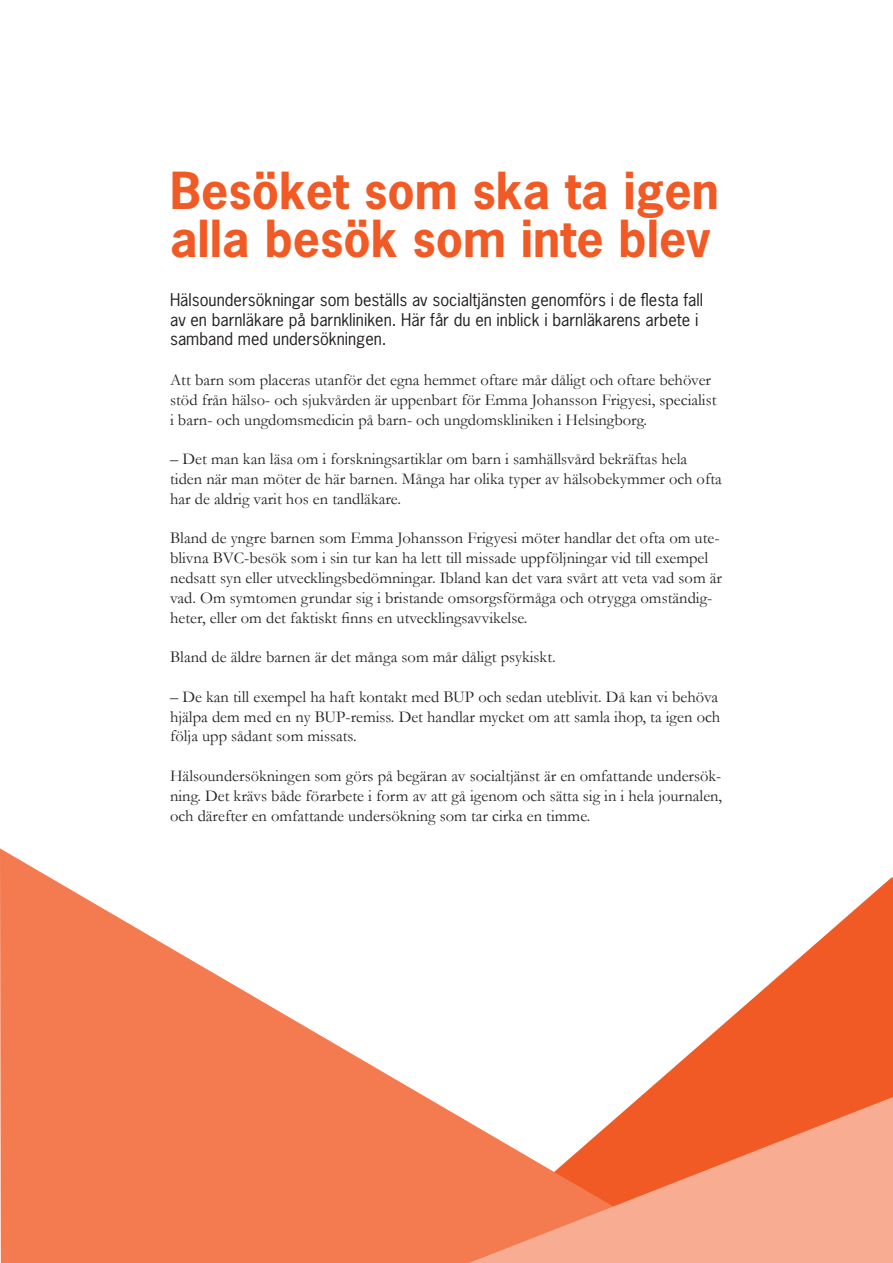
<style>
.page{position:relative;width:893px;height:1263px;background:#fff}
.page>*{position:absolute;margin:0;border:0;box-sizing:border-box;transform-origin:0 0}
.Rubrik_2{font:700 48px/48px "News Gothic Std";color:#f15a24}
.Brödtext{font:16.5px/19.8px "Garamond";color:#231f20}
.Brödtext-2{font:16.5px/19.8px "News Gothic Std";color:#231f20}
</style>
<div class="page">
<svg style="left:710px;top:877px;width:183px;height:220px;fill:#f15a24"></svg>
<svg style="left:0;top:848px;width:710px;height:415px;fill:#f47b50"></svg>
<svg style="left:469px;top:1097px;width:424px;height:166px;background:#f69978"></svg>
<p class="Rubrik_2" style="left:170px;top:166px;width:550px">Besöket som ska ta igen alla besök som inte blev</p>
<p class="Brödtext-2" style="left:170px;top:290px;width:534px">Hälsoundersökningar som beställs av socialtjänsten genomförs i de flesta fall av en barnläkare på barnkliniken. Här får du en inblick i barnläkarens arbete i samband med undersökningen.</p>
<p class="Brödtext" style="left:170px;top:369px;width:548px">Att barn som placeras utanför det egna hemmet oftare mår dåligt och oftare behöver stöd från hälso- och sjukvården är uppenbart för Emma Johansson Frigyesi, specialist i barn- och ungdomsmedicin på barn- och ungdomskliniken i Helsingborg.</p>
<p class="Brödtext" style="left:170px;top:449px;width:553px">– Det man kan läsa om i forskningsartiklar om barn i samhällsvård bekräftas hela tiden när man möter de här barnen. Många har olika typer av hälsobekymmer och ofta har de aldrig varit hos en tandläkare.</p>
<p class="Brödtext" style="left:170px;top:528px;width:553px">Bland de yngre barnen som Emma Johansson Frigyesi möter handlar det ofta om ute&shy;blivna BVC-besök som i sin tur kan ha lett till missade uppföljningar vid till exempel nedsatt syn eller utvecklingsbedömningar. Ibland kan det vara svårt att veta vad som är vad. Om symtomen grundar sig i bristande omsorgsförmåga och otrygga omständig&shy;heter, eller om det faktiskt finns en utvecklingsavvikelse.</p>
<p class="Brödtext" style="left:170px;top:647px;width:387px">Bland de äldre barnen är det många som mår dåligt psykiskt.</p>
<p class="Brödtext" style="left:170px;top:686px;width:552px">– De kan till exempel ha haft kontakt med BUP och sedan uteblivit. Då kan vi behöva hjälpa dem med en ny BUP-remiss. Det handlar mycket om att samla ihop, ta igen och följa upp sådant som missats.</p>
<p class="Brödtext" style="left:170px;top:765px;width:554px;text-align:justify">Hälsoundersökningen som görs på begäran av socialtjänst är en omfattande undersök&shy;ning. Det krävs både förarbete i form av att gå igenom och sätta sig in i hela journalen, och därefter en omfattande undersökning som tar cirka en timme.</p>
</div>
